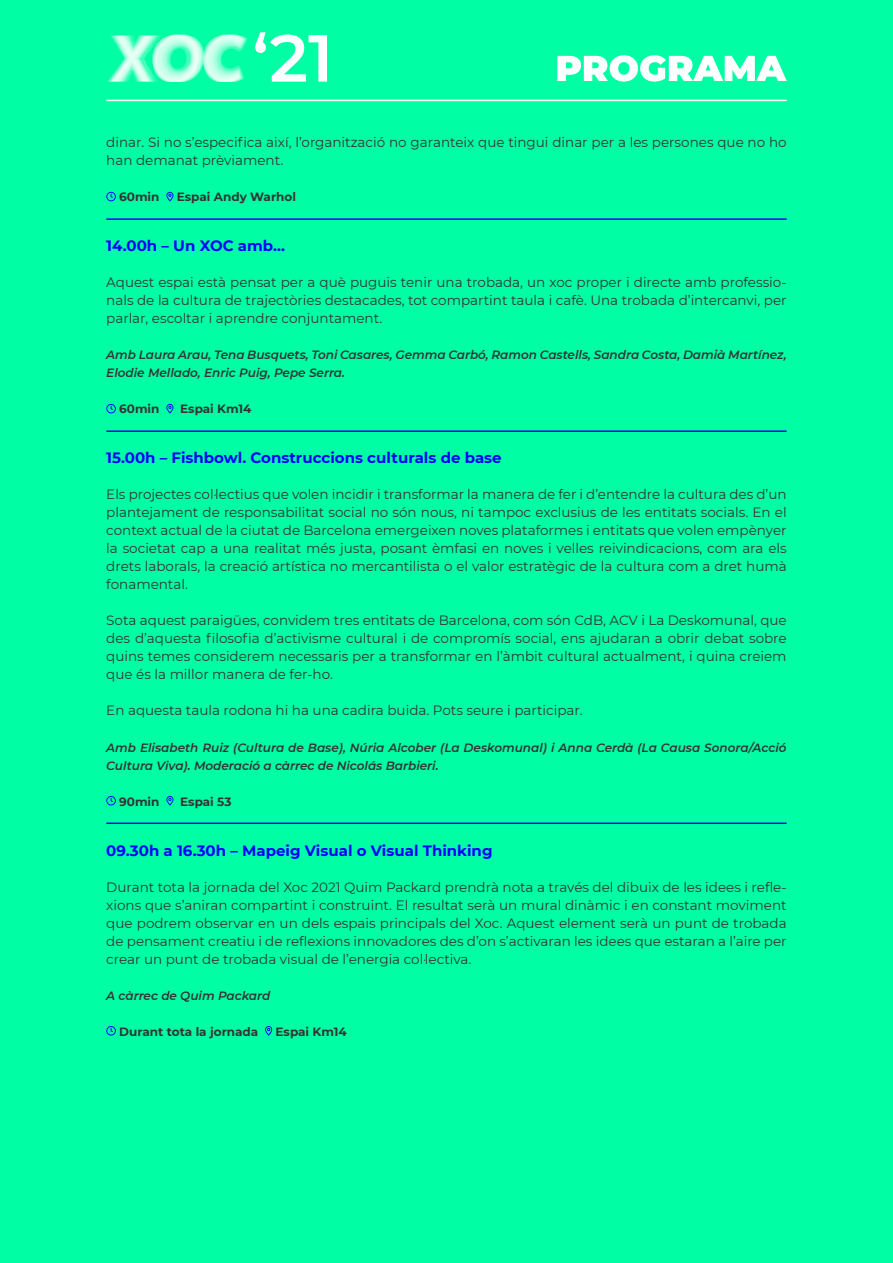
<style>
.page{position:relative;width:893px;height:1263px;background:#00ffa5}
.page>*{position:absolute;margin:0;border:0;box-sizing:border-box;transform-origin:0 0}
.t1{font:700 15px "Montserrat";color:#00f}
.t2{font:13.5px/18px "Montserrat";color:#333;text-align:justify}
.t3{font:italic 600 12px/18px "Montserrat";color:#333}
.t4{font:700 12px "Montserrat";color:#333}
</style>
<div class="page">
<hr style="left:106px;top:218px;width:681px;height:2px;background:#00f">
<hr style="left:106px;top:100px;width:681px;height:1px;background:#fff">
<svg style="left:557px;top:55px;width:230px;height:27px"></svg>
<svg style="left:255px;top:32px;width:72px;height:50px"></svg>
<img style="left:107px;top:35px;width:140px;height:47px">
<svg style="left:106px;top:192px;width:10px;height:9px"></svg>
<svg style="left:166px;top:192px;width:8px;height:9px"></svg>
<svg style="left:106px;top:404px;width:10px;height:9px"></svg>
<svg style="left:166px;top:404px;width:8px;height:9px"></svg>
<hr style="left:106px;top:430px;width:681px;height:2px;background:#00f">
<svg style="left:106px;top:796px;width:10px;height:9px"></svg>
<svg style="left:166px;top:796px;width:8px;height:9px"></svg>
<svg style="left:106px;top:1026px;width:10px;height:9px"></svg>
<svg style="left:265px;top:1026px;width:7px;height:9px"></svg>
<hr style="left:106px;top:822px;width:681px;height:2px;background:#00f">
<p class="t2" style="left:106px;top:133px;width:682px">dinar. Si no s’especifica així, l’organització no garanteix que tingui dinar per a les persones que no ho han demanat prèviament.</p>
<p class="t4" style="left:119px;top:188px;width:42px">60min</p>
<p class="t4" style="left:177px;top:188px;width:121px">Espai Andy Warhol</p>
<p class="t1" style="left:106px;top:235px;width:180px">14.00h – Un XOC amb...</p>
<p class="t2" style="left:106px;top:273px;width:682px">Aquest espai està pensat per a què puguis tenir una trobada, un xoc proper i directe amb professio&shy;nals de la cultura de trajectòries destacades, tot compartint taula i cafè. Una trobada d’intercanvi, per parlar, escoltar i aprendre conjuntament.</p>
<p class="t3" style="left:106px;top:346px;width:682px">Amb Laura Arau, Tena Busquets, Toni Casares, Gemma Carbó, Ramon Castells, Sandra Costa, Damià Martínez,<br>Elodie Mellado, Enric Puig, Pepe Serra.</p>
<p class="t4" style="left:119px;top:400px;width:42px">60min</p>
<p class="t4" style="left:180px;top:400px;width:73px">Espai Km14</p>
<p class="t1" style="left:106px;top:447px;width:397px">15.00h – Fishbowl. Construccions culturals de base</p>
<p class="t2" style="left:106px;top:485px;width:682px">Els projectes col·lectius que volen incidir i transformar la manera de fer i d’entendre la cultura des d’un plantejament de responsabilitat social no són nous, ni tampoc exclusius de les entitats socials. En el context actual de la ciutat de Barcelona emergeixen noves plataformes i entitats que volen empènyer la societat cap a una realitat més justa, posant èmfasi en noves i velles reivindicacions, com ara els drets laborals, la creació artística no mercantilista o el valor estratègic de la cultura com a dret humà fonamental.</p>
<p class="t2" style="left:106px;top:611px;width:682px">Sota aquest paraigües, convidem tres entitats de Barcelona, com són CdB, ACV i La Deskomunal, que des d’aquesta filosofia d’activisme cultural i de compromís social, ens ajudaran a obrir debat sobre quins temes considerem necessaris per a transformar en l’àmbit cultural actualment, i quina creiem que és la millor manera de fer-ho.</p>
<p class="t2" style="left:106px;top:701px;width:478px">En aquesta taula rodona hi ha una cadira buida. Pots seure i participar.</p>
<p class="t3" style="left:106px;top:738px;width:682px">Amb Elisabeth Ruiz (Cultura de Base), Núria Alcober (La Deskomunal) i Anna Cerdà (La Causa Sonora/Acció<br>Cultura Viva). Moderació a càrrec de Nicolás Barbieri.</p>
<p class="t4" style="left:119px;top:793px;width:42px">90min</p>
<p class="t4" style="left:180px;top:793px;width:53px">Espai 53</p>
<p class="t1" style="left:106px;top:839px;width:388px">09.30h a 16.30h – Mapeig Visual o Visual Thinking</p>
<p class="t2" style="left:106px;top:877px;width:682px">Durant tota la jornada del Xoc 2021 Quim Packard prendrà nota a través del dibuix de les idees i refle&shy;xions que s’aniran compartint i construint. El resultat serà un mural dinàmic i en constant moviment que podrem observar en un dels espais principals del Xoc. Aquest element serà un punt de trobada de pensament creatiu i de reflexions innovadores des d’on s’activaran les idees que estaran a l’aire per crear un punt de trobada visual de l’energia col·lectiva.</p>
<p class="t3" style="left:106px;top:986px;width:166px">A càrrec de Quim Packard</p>
<p class="t4" style="left:119px;top:1023px;width:141px">Durant tota la jornada</p>
<p class="t4" style="left:276px;top:1023px;width:73px">Espai Km14</p>
</div>
